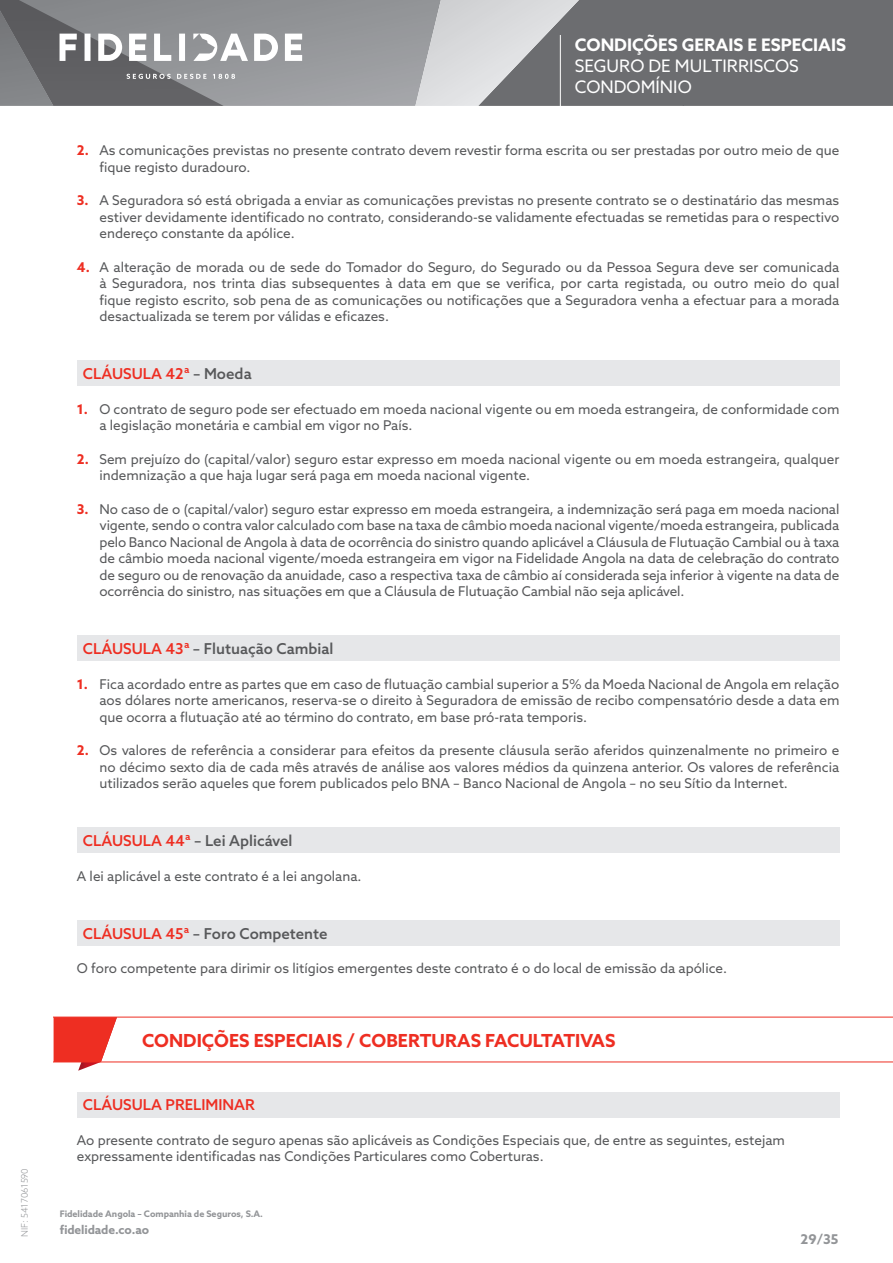
<style>
.page{position:relative;width:893px;height:1263px;background:#fff}
.page>*{position:absolute;margin:0;border:0;box-sizing:border-box;transform-origin:0 0}
.t1{font:700 18px "Azo Sans";color:#ee2e22}
.t2{font:17.25px/20.7px "Azo Sans";color:#fff}
.t3{font:700 17.25px "Azo Sans";color:#fff}
.clausula{font:500 15px "Azo Sans";color:#57585a}
.clausula-2{font:500 15px "Azo Sans";color:#ee2e22}
.Texto_Normal{font:13.5px/16.5px "Azo Sans";color:#57585a;text-align:justify}
.t4{font:700 13.5px "Azo Sans";color:#939598}
.t5{font:700 12px "Azo Sans";letter-spacing:-.01em;color:#939598}
.t6{font:700 9px "Azo Sans";letter-spacing:-.005em;color:#939598}
.t7{font:300 9px "Azo Sans";letter-spacing:-.005em;color:#939598}
.s1{font-weight:700;color:#ee2e22}
.s2{color:#57585a}
.s3{color:#ee2e22}
</style>
<div class="page">
<svg style="left:302px;top:0;width:113px;height:106px;background:#999a9e"></svg>
<svg style="left:415px;top:0;width:478px;height:106px;background:#848588"></svg>
<svg style="left:0;top:0;width:302px;height:106px;background:#8b8d8f"></svg>
<hr style="left:560px;top:35px;width:1px;height:72px;background:#fff">
<svg style="left:54px;top:1017px;width:63px;height:54px"></svg>
<hr style="left:54px;top:1016px;width:839px;height:1px;background:#ee2e22">
<hr style="left:54px;top:1061px;width:839px;height:1px;background:#ee2e22">
<div style="left:77px;top:1092px;width:762px;height:25px;background:#e6e7e9"></div>
<div style="left:77px;top:361px;width:762px;height:25px;background:#e6e7e9"></div>
<div style="left:77px;top:636px;width:762px;height:25px;background:#e6e7e9"></div>
<div style="left:77px;top:828px;width:762px;height:25px;background:#e6e7e9"></div>
<div style="left:77px;top:920px;width:762px;height:26px;background:#e6e7e9"></div>
<p class="t7" style="left:19px;top:1237px;width:70px;rotate:-90deg">NIF: 5417061590</p>
<p class="t3" style="left:575px;top:34px;width:273px">CONDIÇÕES GERAIS E ESPECIAIS</p>
<p class="t2" style="left:575px;top:55px;width:226px">SEGURO DE MULTIRRISCOS<br>CONDOMÍNIO</p>
<p class="Texto_Normal" style="left:99px;top:142px;width:741px;text-indent:-22px"><span class="s1">2.</span> As comunicações previstas no presente contrato devem revestir forma escrita ou ser prestadas por outro meio de que fique registo duradouro.</p>
<p class="Texto_Normal" style="left:99px;top:192px;width:741px;text-indent:-22px"><span class="s1">3.</span> A Seguradora só está obrigada a enviar as comunicações previstas no presente contrato se o destinatário das mesmas estiver devidamente identificado no contrato, considerando-se validamente efectuadas se remetidas para o respectivo endereço constante da apólice.</p>
<p class="Texto_Normal" style="left:99px;top:258px;width:741px;text-indent:-22px"><span class="s1">4.</span> A alteração de morada ou de sede do Tomador do Seguro, do Segurado ou da Pessoa Segura deve ser comunicada à Seguradora, nos trinta dias subsequentes à data em que se verifica, por carta registada, ou outro meio do qual fique registo escrito, sob pena de as comunicações ou notificações que a Seguradora venha a efectuar para a morada desactualizada se terem por válidas e eficazes.</p>
<p class="clausula-2" style="left:83px;top:364px;width:170px">CLÁUSULA 42ª <span class="s2">– Moeda</span></p>
<p class="Texto_Normal" style="left:99px;top:400px;width:741px;text-indent:-22px"><span class="s1">1.</span> O contrato de seguro pode ser efectuado em moeda nacional vigente ou em moeda estrangeira, de conformidade com a legislação monetária e cambial em vigor no País.</p>
<p class="Texto_Normal" style="left:99px;top:450px;width:741px;text-indent:-22px"><span class="s1">2.</span> Sem prejuízo do (capital/valor) seguro estar expresso em moeda nacional vigente ou em moeda estrangeira, qualquer indemnização a que haja lugar será paga em moeda nacional vigente.</p>
<p class="Texto_Normal" style="left:99px;top:500px;width:741px;text-indent:-22px"><span class="s1">3.</span> No caso de o (capital/valor) seguro estar expresso em moeda estrangeira, a indemnização será paga em moeda nacional vigente, sendo o contra valor calculado com base na taxa de câmbio moeda nacional vigente/moeda estrangeira, publicada pelo Banco Nacional de Angola à data de ocorrência do sinistro quando aplicável a Cláusula de Flutuação Cambial ou à taxa de câmbio moeda nacional vigente/moeda estrangeira em vigor na Fidelidade Angola na data de celebração do contrato de seguro ou de renovação da anuidade, caso a respectiva taxa de câmbio aí considerada seja inferior à vigente na data de ocorrência do sinistro, nas situações em que a Cláusula de Flutuação Cambial não seja aplicável.</p>
<p class="clausula" style="left:83px;top:639px;width:252px"><span class="s3">CLÁUSULA 43ª</span> – Flutuação Cambial</p>
<p class="Texto_Normal" style="left:99px;top:675px;width:741px;text-indent:-22px"><span class="s1">1.</span> Fica acordado entre as partes que em caso de flutuação cambial superior a 5% da Moeda Nacional de Angola em relação aos dólares norte americanos, reserva-se o direito à Seguradora de emissão de recibo compensatório desde a data em que ocorra a flutuação até ao término do contrato, em base pró-rata temporis.</p>
<p class="Texto_Normal" style="left:99px;top:742px;width:741px;text-indent:-22px"><span class="s1">2.</span> Os valores de referência a considerar para efeitos da presente cláusula serão aferidos quinzenalmente no primeiro e no décimo sexto dia de cada mês através de análise aos valores médios da quinzena anterior. Os valores de referência utilizados serão aqueles que forem publicados pelo BNA – Banco Nacional de Angola – no seu Sítio da Internet.</p>
<p class="clausula" style="left:83px;top:831px;width:211px"><span class="s3">CLÁUSULA 44ª</span> – Lei Aplicável</p>
<p class="Texto_Normal" style="left:77px;top:867px;width:286px">A lei aplicável a este contrato é a lei angolana.</p>
<p class="clausula" style="left:83px;top:923px;width:246px"><span class="s3">CLÁUSULA 45ª</span> – Foro Competente</p>
<p class="Texto_Normal" style="left:77px;top:960px;width:652px">O foro competente para dirimir os litígios emergentes deste contrato é o do local de emissão da apólice.</p>
<p class="t1" style="left:142px;top:1028px;width:475px">CONDIÇÕES ESPECIAIS / COBERTURAS FACULTATIVAS</p>
<p class="clausula-2" style="left:83px;top:1095px;width:173px">CLÁUSULA PRELIMINAR</p>
<p class="Texto_Normal" style="left:77px;top:1132px;width:709px">Ao presente contrato de seguro apenas são aplicáveis as Condições Especiais que, de entre as seguintes, estejam expressamente identificadas nas Condições Particulares como Coberturas.</p>
<p class="t6" style="left:60px;top:1207px;width:205px">Fidelidade Angola – Companhia de Seguros, S.A.</p>
<p class="t5" style="left:60px;top:1222px;width:91px">fidelidade.co.ao</p>
<p class="t4" style="left:800px;top:1230px;width:39px">29/35</p>
</div>
